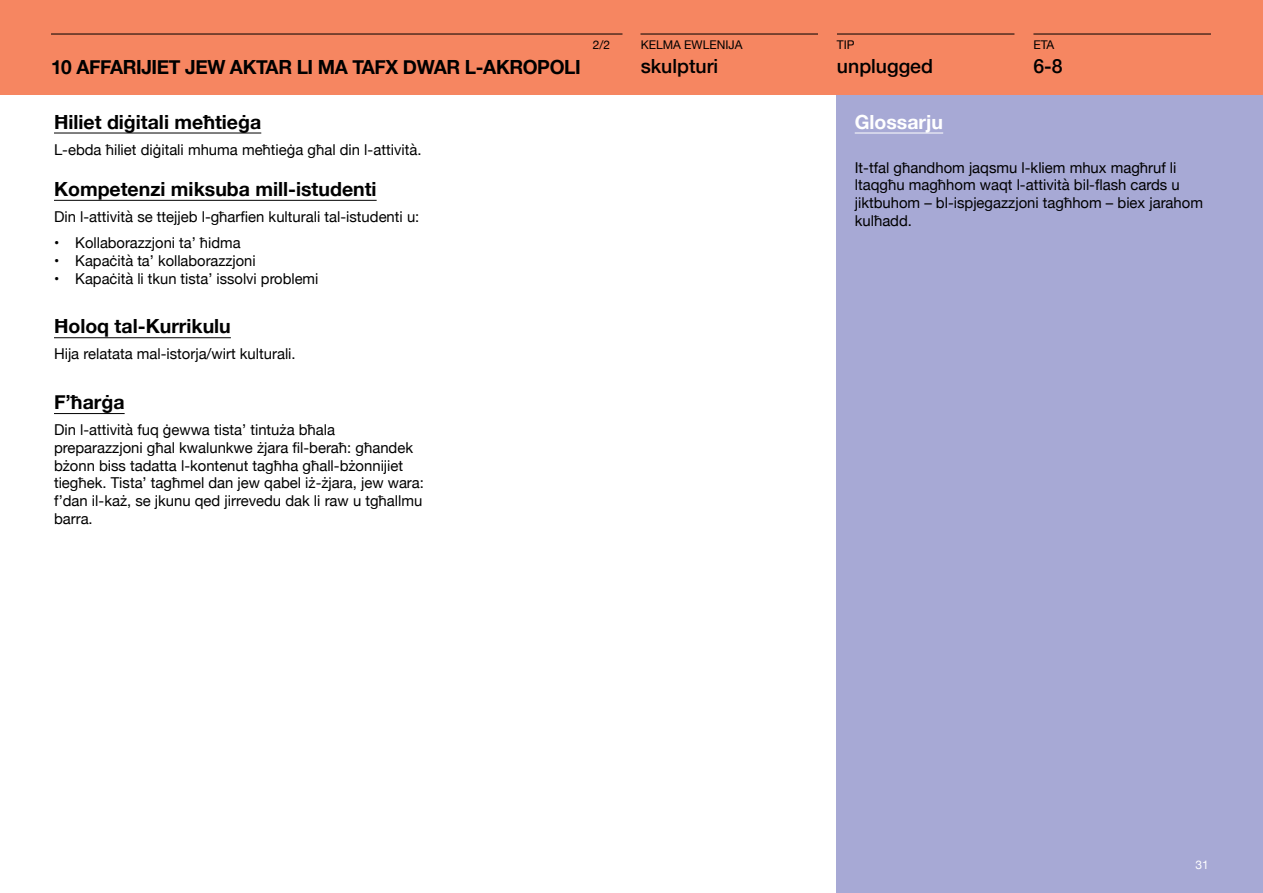
<style>
.page{position:relative;width:1263px;height:893px;background:#fff}
.page>*{position:absolute;margin:0;border:0;box-sizing:border-box;transform-origin:0 0}
.t1{font:700 19.5px "Helvetica Neue";color:#000}
.t2{font:700 19.5px "Helvetica Neue";letter-spacing:-.02em;color:#000}
.t3{font:500 19.5px "Helvetica Neue";color:#000}
.t4{font:700 19.5px "Helvetica Neue";color:#fff}
.t5{font:15px/17.7px "Helvetica Neue";color:#000}
.t6{font:12px "Helvetica Neue";color:#000}
.t7{font:12px "Helvetica Neue";color:#fff}
</style>
<div class="page">
<div style="left:837px;top:95px;width:426px;height:798px;background:#a7a9d5"></div>
<div style="left:0;top:0;width:1263px;height:95px;background:#f68661"></div>
<hr style="left:54px;top:133px;width:207px;height:1px;background:#000">
<hr style="left:54px;top:200px;width:323px;height:1px;background:#000">
<hr style="left:54px;top:337px;width:177px;height:1px;background:#000">
<hr style="left:54px;top:413px;width:71px;height:1px;background:#000">
<hr style="left:51px;top:34px;width:571px;height:1px;background:#000">
<hr style="left:640px;top:34px;width:178px;height:1px;background:#000">
<hr style="left:837px;top:34px;width:177px;height:1px;background:#000">
<hr style="left:1033px;top:34px;width:178px;height:1px;background:#000">
<hr style="left:855px;top:133px;width:88px;height:1px;background:#fff">
<h1 class="t2" style="left:51px;top:52px;width:531px">10 AFFARIJIET JEW AKTAR LI MA TAFX DWAR L-AKROPOLI</h1>
<p class="t6" style="left:593px;top:36px;width:19px">2/2</p>
<h1 class="t1" style="left:54px;top:106px;width:209px">Ħiliet diġitali meħtieġa</h1>
<p class="t5" style="left:54px;top:141px;width:369px">L-ebda ħiliet diġitali mhuma meħtieġa għal din l-attività.</p>
<h1 class="t1" style="left:54px;top:174px;width:324px">Kompetenzi miksuba mill-istudenti</h1>
<p class="t5" style="left:54px;top:209px;width:367px">Din l-attività se ttejjeb l-għarfien kulturali tal-istudenti u:</p>
<p class="t5" style="left:54px;top:235px;width:188px">• Kollaborazzjoni ta’ ħidma</p>
<p class="t5" style="left:54px;top:253px;width:203px">• Kapaċità ta’ kollaborazzjoni</p>
<p class="t5" style="left:54px;top:270px;width:266px">• Kapaċità li tkun tista’ issolvi problemi</p>
<h1 class="t1" style="left:54px;top:311px;width:178px">Ħoloq tal-Kurrikulu</h1>
<p class="t5" style="left:54px;top:346px;width:243px">Hija relatata mal-istorja/wirt kulturali.</p>
<h1 class="t1" style="left:54px;top:387px;width:72px">F’ħarġa</h1>
<p class="t5" style="left:54px;top:422px;width:371px">Din l-attività fuq ġewwa tista’ tintuża bħala preparazzjoni għal kwalunkwe żjara fil-beraħ: għandek bżonn biss tadatta l-kontenut tagħha għall-bżonnijiet tiegħek. Tista’ tagħmel dan jew qabel iż-żjara, jew wara: f’dan il-każ, se jkunu qed jirrevedu dak li raw u tgħallmu barra.</p>
<p class="t6" style="left:641px;top:36px;width:103px">KELMA EWLENIJA</p>
<h1 class="t3" style="left:641px;top:50px;width:79px">skulpturi</h1>
<p class="t6" style="left:837px;top:36px;width:19px">TIP</p>
<h1 class="t3" style="left:837px;top:50px;width:98px">unplugged</h1>
<p class="t6" style="left:1033px;top:36px;width:22px">ETA</p>
<h1 class="t3" style="left:1033px;top:50px;width:31px">6-8</h1>
<h1 class="t4" style="left:855px;top:106px;width:90px">Glossarju</h1>
<p class="t5" style="left:855px;top:159px;width:350px">It-tfal għandhom jaqsmu l-kliem mhux magħruf li ltaqgħu magħhom waqt l-attività bil-flash cards u jiktbuhom – bl-ispjegazzjoni tagħhom – biex jarahom kulħadd.</p>
<p class="t7" style="left:1195px;top:856px;width:15px">31</p>
</div>
